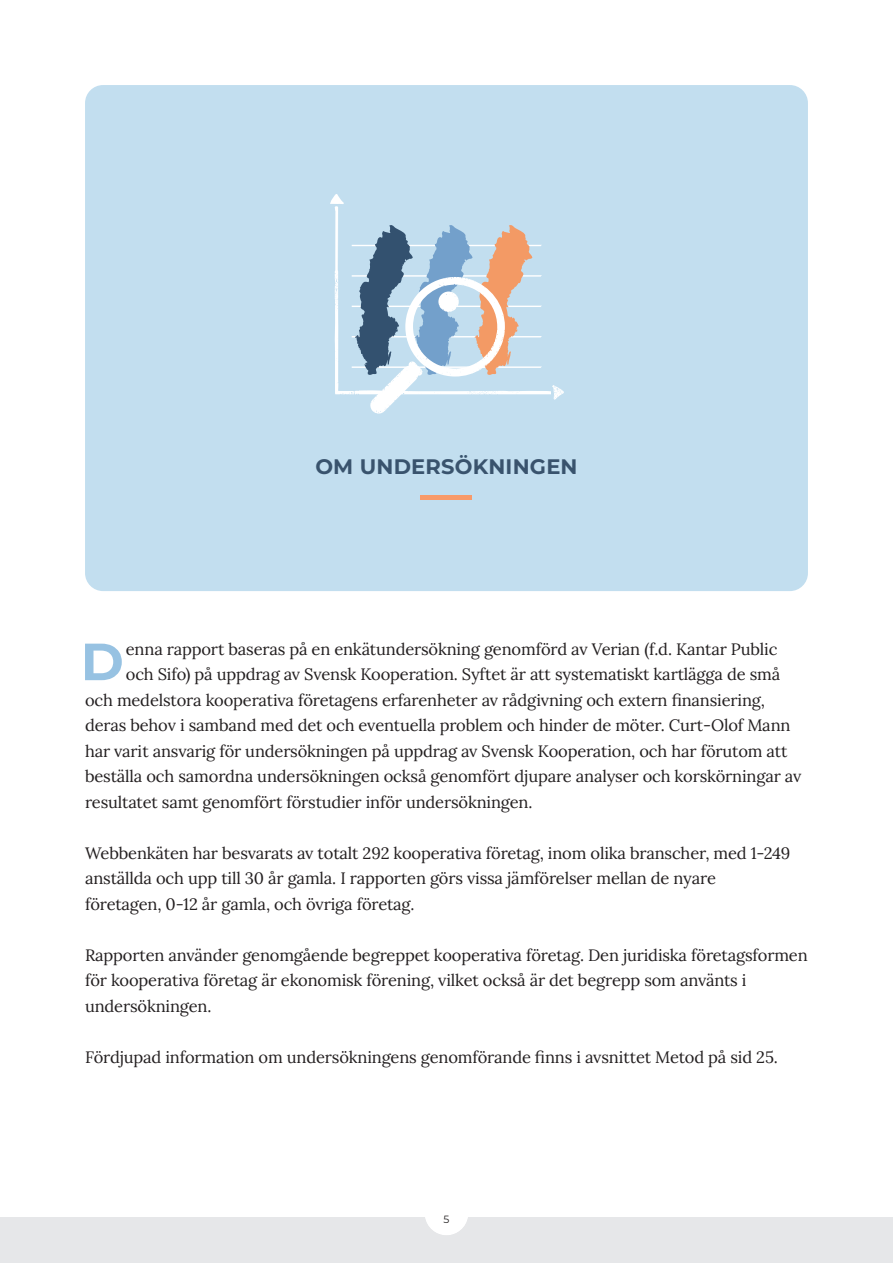
<style>
.page{position:relative;width:893px;height:1263px;background:#fff}
.page>*{position:absolute;margin:0;border:0;box-sizing:border-box;transform-origin:0 0}
.t1{font:700 21px "Montserrat";letter-spacing:.01em;color:#39536d}
.t2{font:16.5px/25.5px "Lora";letter-spacing:-.01em;color:#231f20}
.t3{font:10.5px "Montserrat Alternates";color:#231f20}
</style>
<div class="page">
<div style="left:85px;top:85px;width:723px;height:506px;background:#c2deef;border-radius:18px"></div>
<div style="left:421px;top:495px;width:51px;height:5px;background:#f89a69"></div>
<div style="left:0;top:1217px;width:893px;height:46px;background:#e6e7e9"></div>
<svg style="left:85px;top:644px;width:37px;height:36px"></svg>
<svg style="left:330px;top:194px;width:234px;height:220px"></svg>
<p class="t1" style="left:315px;top:451px;width:264px">OM UNDERSÖKNINGEN</p>
<p class="t2" style="left:126px;top:635px;width:653px">enna rapport baseras på en enkätundersökning genomförd av Verian (f.d. Kantar Public</p>
<p class="t2" style="left:126px;top:661px;width:656px">och Sifo) på uppdrag av Svensk Kooperation. Syftet är att systematiskt kartlägga de små</p>
<p class="t2" style="left:85px;top:686px;width:681px">och medelstora kooperativa företagens erfarenheter av rådgivning och extern finansiering,</p>
<p class="t2" style="left:85px;top:712px;width:707px">deras behov i samband med det och eventuella problem och hinder de möter. Curt-Olof Mann</p>
<p class="t2" style="left:85px;top:737px;width:704px">har varit ansvarig för undersökningen på uppdrag av Svensk Kooperation, och har förutom att</p>
<p class="t2" style="left:85px;top:763px;width:718px">beställa och samordna undersökningen också genomfört djupare analyser och korskörningar av</p>
<p class="t2" style="left:85px;top:788px;width:449px">resultatet samt genomfört förstudier inför undersökningen.</p>
<p class="t2" style="left:85px;top:839px;width:707px">Webbenkäten har besvarats av totalt 292 kooperativa företag, inom olika branscher, med 1-249 anställda och upp till 30 år gamla. I rapporten görs vissa jämförelser mellan de nyare</p>
<p class="t2" style="left:85px;top:890px;width:331px">företagen, 0-12 år gamla, och övriga företag.</p>
<p class="t2" style="left:85px;top:941px;width:724px">Rapporten använder genomgående begreppet kooperativa företag. Den juridiska företagsformen för kooperativa företag är ekonomisk förening, vilket också är det begrepp som använts i</p>
<p class="t2" style="left:85px;top:992px;width:128px">undersökningen.</p>
<p class="t2" style="left:85px;top:1043px;width:694px">Fördjupad information om undersökningens genomförande finns i avsnittet Metod på sid 25.</p>
<p class="t3" style="left:443px;top:1212px;width:7px">5</p>
</div>
